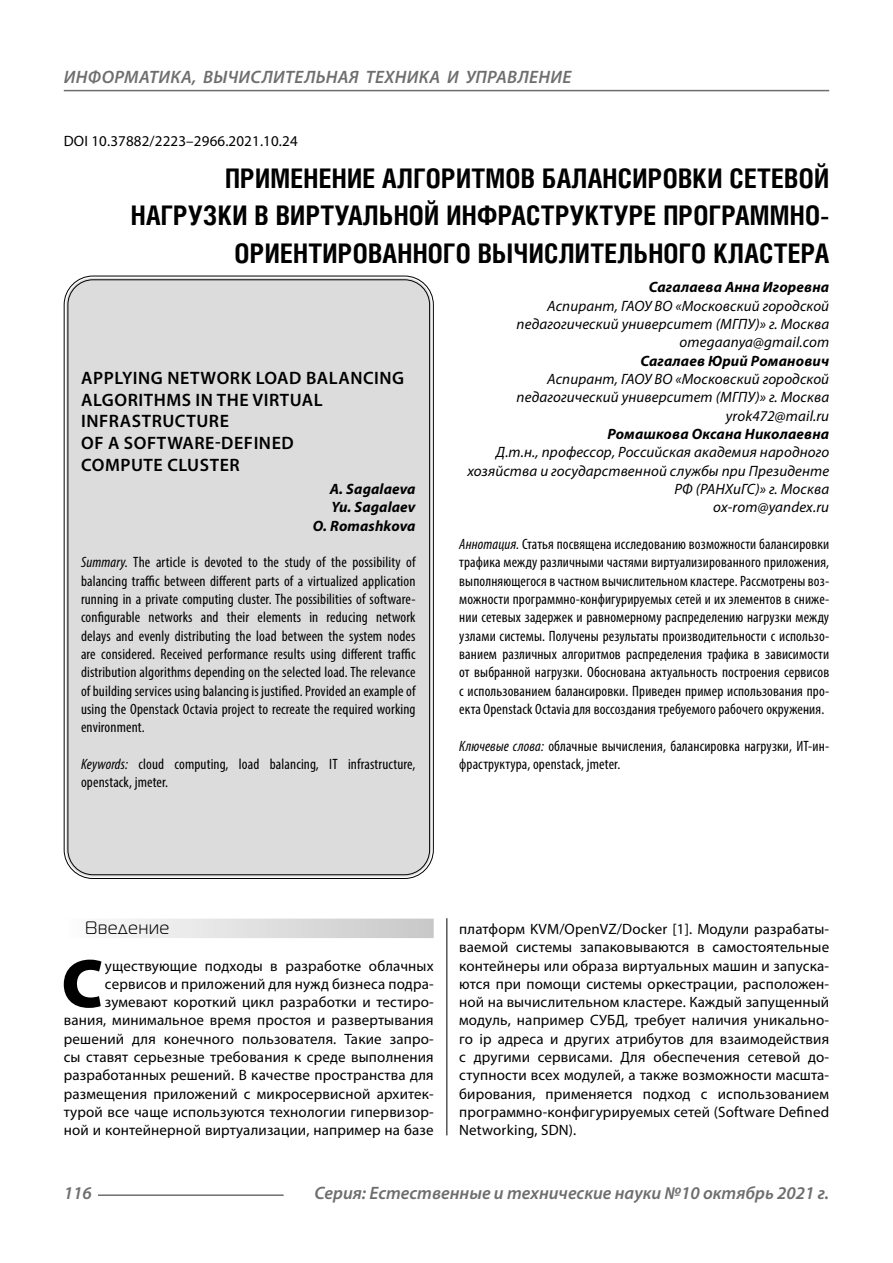
<style>
.page{position:relative;width:893px;height:1263px;background:#fff}
.page>*{position:absolute;margin:0;border:0;box-sizing:border-box;transform-origin:0 0}
.Bukvica{font:900 69.3px "Myriad Pro";color:#000}
.Header{font:700 27px/37.5px "Helios Cond C";letter-spacing:.01em;color:#000;text-align:right}
.t1{font:italic 600 18px "Myriad Pro";color:#6e6e6e}
.Header-eng{font:600 18px/21.6px "Myriad Pro";letter-spacing:.03em;color:#000}
.Subheader{font:18px "Magistral C";letter-spacing:.05em;color:#000}
.Bukvica-2{font:15px/18.3px "Myriad Pro";letter-spacing:.01em;color:#000;text-align:right}
.Annotation-rus{font:condensed 15px/18.3px "Myriad Pro";letter-spacing:.01em;color:#000;text-align:justify}
.Annotation-eng{font:condensed 15px/18.3px "Myriad Pro";letter-spacing:.01em;color:#000;text-align:justify}
.Author-doc{font:italic 15px/18.3px "Myriad Pro";letter-spacing:.01em;color:#000;text-align:right}
.Author{font:italic 700 15px "Myriad Pro";letter-spacing:.01em;color:#000}
.Author-email{font:italic 15px "Myriad Pro";letter-spacing:.01em;color:#000}
.Author-eng{font:italic 700 15px "Myriad Pro";letter-spacing:.01em;color:#000}
.DOI{font:15px "Myriad Pro";letter-spacing:.01em;color:#000}
.s1{font-style:italic}
</style>
<div class="page">
<hr style="left:446px;top:897px;width:1px;height:238px;background:#000">
<div style="left:64px;top:918px;width:370px;height:20px;background:linear-gradient(to right,#fcfcfc,#c8c8c8)"></div>
<div style="left:66px;top:278px;width:365px;height:599px;background:#dcdcdc;border-radius:27px"></div>
<hr style="left:98px;top:1194px;width:186px;height:2px;background:#6e6e6e">
<hr style="left:64px;top:90px;width:765px;height:1px;background:#6e6e6e">
<p class="t1" style="left:64px;top:66px;width:25px">Информатика</p>
<p class="t1" style="left:192px;top:66px;width:59px">, вычислител</p>
<p class="t1" style="left:316px;top:66px;width:23px">ьная</p>
<p class="t1" style="left:366px;top:66px;width:12px">техника</p>
<p class="t1" style="left:447px;top:66px;width:41px">и управление</p>
<p class="DOI" style="left:64px;top:132px;width:235px">DOI 10.37882/2223–2966.2021.10.24</p>
<p class="Header" style="left:131px;top:159px;width:700px">ПРИМЕНЕНИЕ АЛГОРИТМОВ БАЛАНСИРОВКИ СЕТЕВОЙ<br>НАГРУЗКИ В ВИРТУАЛЬНОЙ ИНФРАСТРУКТУРЕ ПРОГРАММНО-<br>ОРИЕНТИРОВАННОГО ВЫЧИСЛИТЕЛЬНОГО КЛАСТЕРА</p>
<p class="Author" style="left:649px;top:278px;width:182px">Сагалаева Анна Игоревна</p>
<p class="Author-doc" style="left:517px;top:296px;width:314px">Аспирант, ГАОУ ВО «Московский городской педагогический университет (МГПУ)» г. Москва</p>
<p class="Author-email" style="left:679px;top:333px;width:151px">omegaanya@gmail.com</p>
<p class="Author" style="left:640px;top:351px;width:190px">Сагалаев Юрий Романович</p>
<p class="Author-doc" style="left:517px;top:370px;width:314px">Аспирант, ГАОУ ВО «Московский городской педагогический университет (МГПУ)» г. Москва</p>
<p class="Author-email" style="left:726px;top:406px;width:105px">yrok472@mail.ru</p>
<p class="Author" style="left:607px;top:424px;width:223px">Ромашкова Оксана Николаевна</p>
<p class="Author-doc" style="left:467px;top:443px;width:363px">Д.т.н., профессор, Российская академия народного хозяйства и государственной службы при Президенте<br>РФ (РАНХиГС)» г. Москва</p>
<p class="Author-email" style="left:713px;top:498px;width:117px">ox-rom@yandex.ru</p>
<p class="Annotation-rus" style="left:459px;top:535px;width:371px"><span class="s1">Аннотация.</span> Статья посвящена исследованию возможности балансировки трафика между различными частями виртуализированного приложения, выполняющегося в частном вычислительном кластере. Рассмотрены воз&shy;можности программно-конфигурируемых сетей и их элементов в сниже&shy;нии сетевых задержек и равномерному распределению нагрузки между узлами системы. Получены результаты производительности с использо&shy;ванием различных алгоритмов распределения трафика в зависимости от выбранной нагрузки. Обоснована актуальность построения сервисов с использованием балансировки. Приведен пример использования про&shy;екта Openstack Octavia для воссоздания требуемого рабочего окружения.</p>
<p class="Annotation-rus" style="left:459px;top:736px;width:371px"><span class="s1">Ключевые слова:</span> облачные вычисления, балансировка нагрузки, ИТ-ин&shy;фраструктура, openstack, jmeter.</p>
<p class="Header-eng" style="left:81px;top:367px;width:324px">APPLYING NETWORK LOAD BALANCING<br>ALGORITHMS IN THE VIRTUAL<br>INFRASTRUCTURE<br>OF A SOFTWARE-DEFINED<br>COMPUTE CLUSTER</p>
<p class="Author-eng" style="left:330px;top:479px;width:87px">A. Sagalaeva</p>
<p class="Author-eng" style="left:331px;top:498px;width:86px">Yu. Sagalaev</p>
<p class="Author-eng" style="left:313px;top:516px;width:104px">O. Romashkova</p>
<p class="Annotation-eng" style="left:81px;top:553px;width:336px"><span class="s1">Summary.</span> The article is devoted to the study of the possibility of balancing traffic between different parts of a virtualized application running in a private computing cluster. The possibilities of software&shy;configurable networks and their elements in reducing network delays and evenly distributing the load between the system nodes are considered. Received performance results using different traffic distribution algorithms depending on the selected load. The relevance of building services using balancing is justified. Provided an example of using the Openstack Octavia project to recreate the required working environment.</p>
<p class="Annotation-eng" style="left:81px;top:755px;width:336px"><span class="s1">Keywords:</span> cloud computing, load balancing, IT infrastructure, openstack, jmeter.</p>
<p class="Subheader" style="left:85px;top:918px;width:86px">Введение</p>
<p class="Bukvica" style="left:61px;top:937px;width:43px">С</p>
<p class="Bukvica-2" style="left:64px;top:956px;width:371px">уществующие подходы в разработке облачных сервисов и приложений для нужд бизнеса подра&shy;зумевают короткий цикл разработки и тестиро&shy;вания, минимальное время простоя и развертывания решений для конечного пользователя. Такие запро&shy;сы ставят серьезные требования к среде выполнения разработанных решений. В качестве пространства для размещения приложений с микросервисной архитек&shy;турой все чаще используются технологии гипервизор&shy;ной и контейнерной виртуализации, например на базе</p>
<p class="Bukvica-2" style="left:459px;top:919px;width:371px;text-align:justify">платформ KVM/OpenVZ/Docker [1]. Модули разрабаты&shy;ваемой системы запаковываются в самостоятельные контейнеры или образа виртуальных машин и запуска&shy;ются при помощи системы оркестрации, расположен&shy;ной на вычислительном кластере. Каждый запущенный модуль, например СУБД, требует наличия уникально&shy;го ip адреса и других атрибутов для взаимодействия с другими сервисами. Для обеспечения сетевой до&shy;ступности всех модулей, а также возможности масшта&shy;бирования, применяется подход с использованием программно-конфигурируемых сетей (Software Defined Networking, SDN).</p>
<p class="t1" style="left:64px;top:1182px;width:30px">116</p>
<p class="t1" style="left:314px;top:1182px;width:516px">Серия: Естественные и технические науки №10 октябрь 2021 г.</p>
</div>
